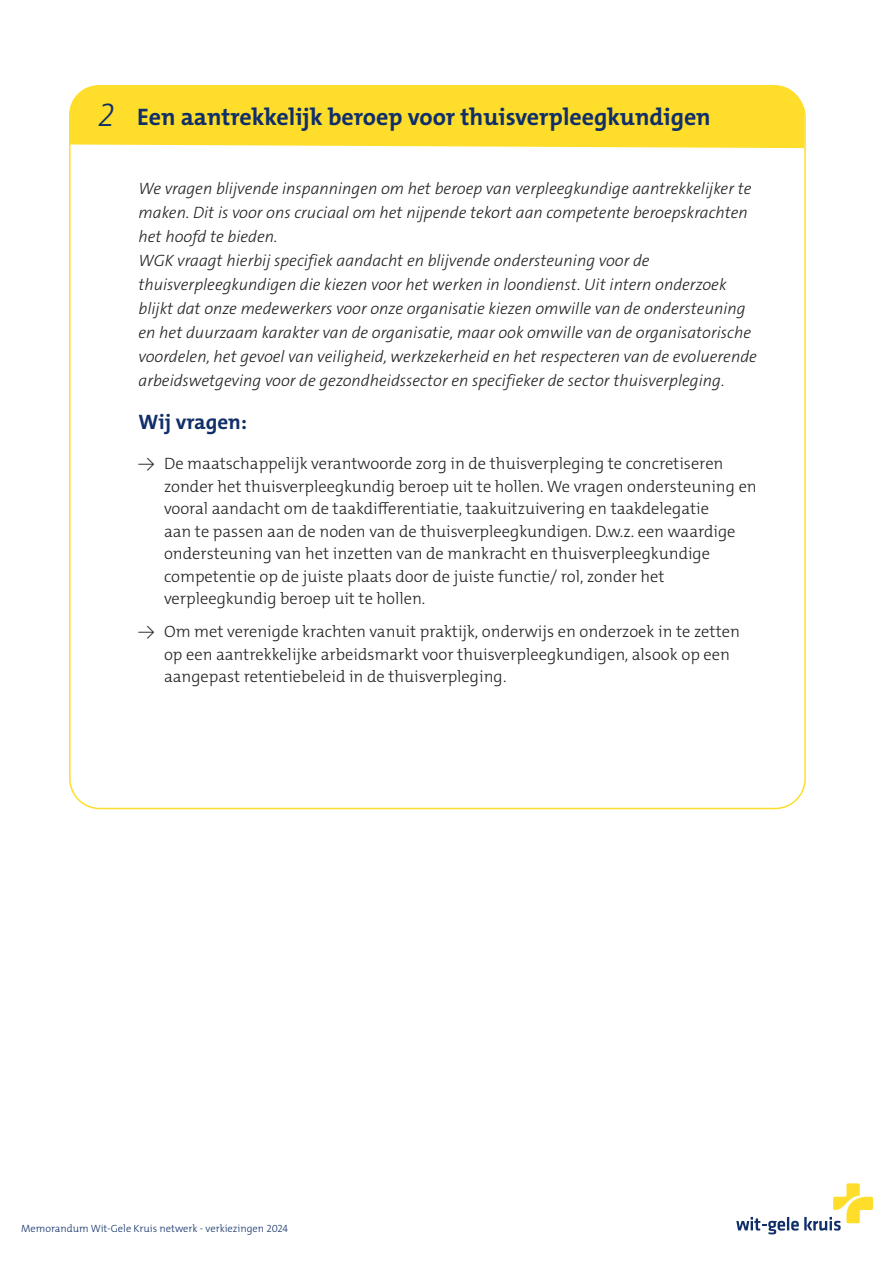
<style>
.page{position:relative;width:893px;height:1263px;background:#fff}
.page>*{position:absolute;margin:0;border:0;box-sizing:border-box;transform-origin:0 0}
.t1{font:italic 300 33px "The Mix Os F";color:#102f69}
.t2{font:700 24px "The Mix Os F";color:#102f69}
.t3{font:700 21px "The Mix Os F";color:#102f69}
.t4{font:300 16.5px "The Mix Os F";color:#231f20}
.t5{font:italic 300 16.5px/24px "The Sans B3";color:#231f20}
.t6{font:300 10.5px "The Mix Os F";color:#102f69}
</style>
<div class="page">
<div style="left:69px;top:85px;width:734px;height:63px;background:#ffdd2b"></div>
<svg style="left:736px;top:1183px;width:137px;height:51px"></svg>
<p class="t1" style="left:98px;top:94px;width:18px">2</p>
<p class="t2" style="left:137px;top:101px;width:575px">Een aantrekkelijk beroep voor thuisverpleegkundigen</p>
<p class="t5" style="left:139px;top:177px;width:615px">We vragen blijvende inspanningen om het beroep van verpleegkundige aantrekkelijker te maken. Dit is voor ons cruciaal om het nijpende tekort aan competente beroepskrachten het hoofd te bieden.</p>
<p class="t5" style="left:139px;top:249px;width:620px">WGK vraagt hierbij specifiek aandacht en blijvende ondersteuning voor de thuisverpleegkundigen die kiezen voor het werken in loondienst. Uit intern onderzoek blijkt dat onze medewerkers voor onze organisatie kiezen omwille van de ondersteuning en het duurzaam karakter van de organisatie, maar ook omwille van de organisatorische voordelen, het gevoel van veiligheid, werkzekerheid en het respecteren van de evoluerende arbeidswetgeving voor de gezondheidssector en specifieker de sector thuisverpleging.</p>
<p class="t3" style="left:139px;top:408px;width:110px">Wij vragen:</p>
<p class="t4" style="left:139px;top:453px;width:586px">→ De maatschappelijk verantwoorde zorg in de thuisverpleging te concretiseren</p>
<p class="t4" style="left:164px;top:476px;width:594px">zonder het thuisverpleegkundig beroep uit te hollen. We vragen ondersteuning en</p>
<p class="t4" style="left:164px;top:498px;width:546px">vooral aandacht om de taakdifferentiatie, taakuitzuivering en taakdelegatie</p>
<p class="t4" style="left:164px;top:521px;width:573px">aan te passen aan de noden van de thuisverpleegkundigen. D.w.z. een waardige</p>
<p class="t4" style="left:164px;top:543px;width:547px">ondersteuning van het inzetten van de mankracht en thuisverpleegkundige</p>
<p class="t4" style="left:164px;top:566px;width:502px">competentie op de juiste plaats door de juiste functie/ rol, zonder het</p>
<p class="t4" style="left:164px;top:588px;width:263px">verpleegkundig beroep uit te hollen.</p>
<p class="t4" style="left:139px;top:621px;width:603px">→ Om met verenigde krachten vanuit praktijk, onderwijs en onderzoek in te zetten</p>
<p class="t4" style="left:164px;top:644px;width:567px">op een aantrekkelijke arbeidsmarkt voor thuisverpleegkundigen, alsook op een</p>
<p class="t4" style="left:164px;top:666px;width:344px">aangepast retentiebeleid in de thuisverpleging.</p>
<p class="t6" style="left:21px;top:1222px;width:269px">Memorandum Wit-Gele Kruis netwerk - verkiezingen 2024</p>
</div>
